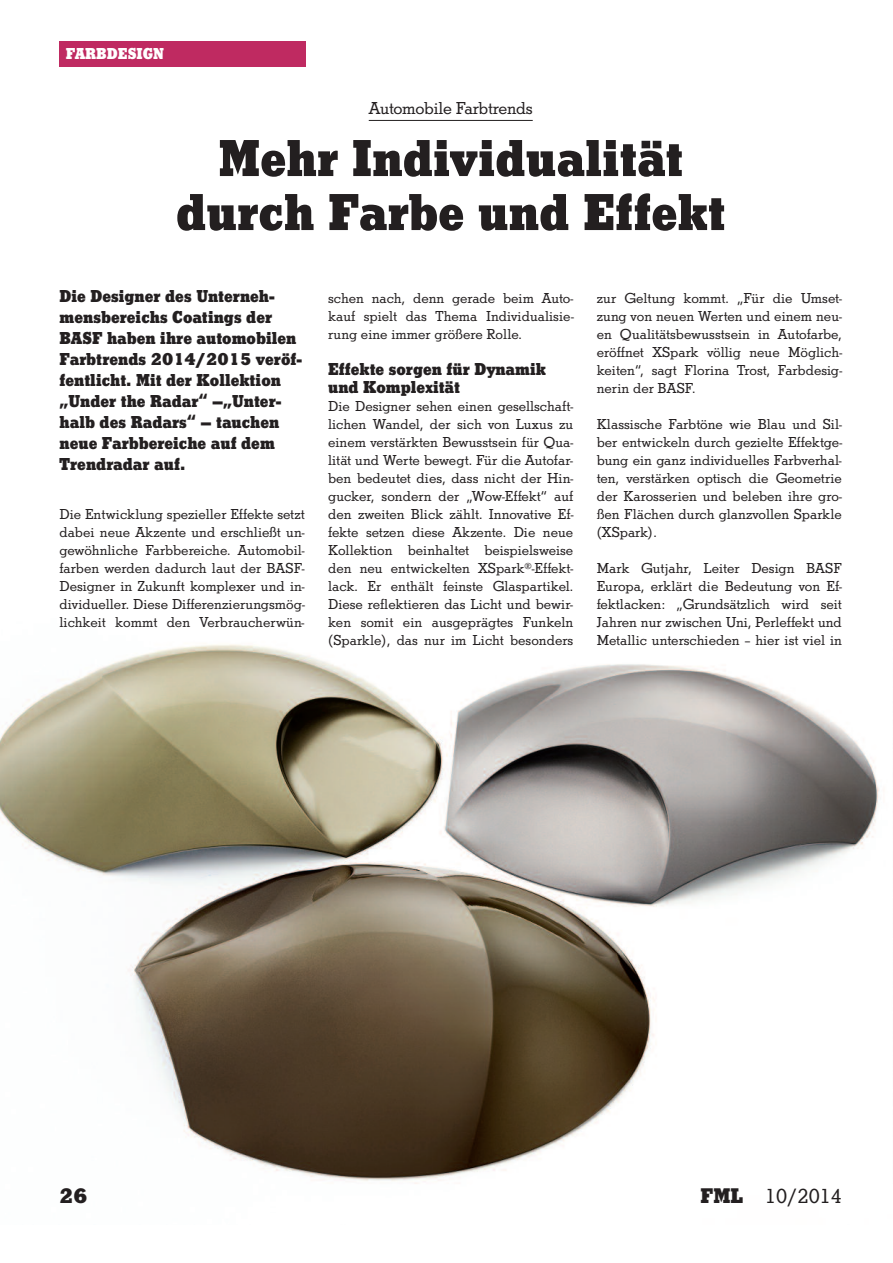
<style>
.page{position:relative;width:893px;height:1263px;background:#fff}
.page>*{position:absolute;margin:0;border:0;box-sizing:border-box;transform-origin:0 0}
.t1{font:900 54px/54px "Stymie";color:#231f20;text-align:center}
.t2{font:900 22.05px "Stymie";color:#231f20}
.t3{font:21.6px "Stymie";color:#231f20}
.t4{font:900 18px/21px "Stymie";color:#231f20}
.t5{font:18px "Stymie";letter-spacing:-.015em;color:#231f20}
.t6{font:900 16.5px "Stymie";color:#fff}
.t7{font:15px/18px "Stymie";color:#231f20;text-align:justify}
.s1{font-weight:900;font-size:22.05px}
</style>
<div class="page">
<img style="left:0;top:644px;width:879px;height:540px">
<div style="left:60px;top:41px;width:246px;height:26px;background:#bf2a61"></div>
<hr style="left:369px;top:120px;width:164px;height:1px;background:#231f20">
<p class="t6" style="left:66px;top:44px;width:100px">FARBDESIGN</p>
<p class="t5" style="left:369px;top:98px;width:165px">Automobile Farbtrends</p>
<h1 class="t1" style="left:176px;top:132px;width:551px">Mehr Individualität durch Farbe und Effekt</h1>
<p class="t4" style="left:60px;top:286px;width:244px">Die Designer des Unterneh&shy;mensbereichs Coatings der<br>BASF haben ihre automobilen<br>Farbtrends 2014/2015 veröf&shy;fentlicht. Mit der Kollektion „Under the Radar“ –„Unter&shy;halb des Radars“ – tauchen neue Farbbereiche auf dem<br>Trendradar auf.</p>
<p class="t7" style="left:60px;top:505px;width:247px">Die Entwicklung spezieller Effekte setzt dabei neue Akzente und erschließt un&shy;gewöhnliche Farbbereiche. Automobil&shy;farben werden dadurch laut der BASF-Designer in Zukunft komplexer und in&shy;dividueller. Diese Differenzierungsmög&shy;lichkeit kommt den Verbraucherwün-</p>
<p class="t7" style="left:328px;top:289px;width:247px">schen nach, denn gerade beim Auto&shy;kauf spielt das Thema Individualisie&shy;rung eine immer größere Rolle.</p>
<p class="t4" style="left:328px;top:360px;width:219px;line-height:18px">Effekte sorgen für Dynamik und Komplexität</p>
<p class="t7" style="left:328px;top:397px;width:247px">Die Designer sehen einen gesellschaft&shy;lichen Wandel, der sich von Luxus zu einem verstärkten Bewusstsein für Qua&shy;lität und Werte bewegt. Für die Autofar&shy;ben bedeutet dies, dass nicht der Hin&shy;gucker, sondern der „Wow-Effekt“ auf den zweiten Blick zählt. Innovative Ef&shy;fekte setzen diese Akzente. Die neue Kollektion beinhaltet beispielsweise den neu entwickelten XSpark<sup>®</sup>-Effekt&shy;lack. Er enthält feinste Glaspartikel.<br>Diese reflektieren das Licht und bewir&shy;ken somit ein ausgeprägtes Funkeln (Sparkle), das nur im Licht besonders</p>
<p class="t7" style="left:597px;top:289px;width:247px">zur Geltung kommt. „Für die Umset&shy;zung von neuen Werten und einem neu&shy;en Qualitätsbewusstsein in Autofarbe, eröffnet XSpark völlig neue Möglich&shy;keiten“, sagt Florina Trost, Farbdesig&shy;nerin der BASF.</p>
<p class="t7" style="left:597px;top:415px;width:247px">Klassische Farbtöne wie Blau und Sil&shy;ber entwickeln durch gezielte Effektge&shy;bung ein ganz individuelles Farbverhal&shy;ten, verstärken optisch die Geometrie der Karosserien und beleben ihre gro&shy;ßen Flächen durch glanzvollen Sparkle (XSpark).</p>
<p class="t7" style="left:597px;top:559px;width:247px">Mark Gutjahr, Leiter Design BASF Europa, erklärt die Bedeutung von Ef&shy;fektlacken: „Grundsätzlich wird seit Jahren nur zwischen Uni, Perleffekt und Metallic unterschieden – hier ist viel in</p>
<h2 class="t2" style="left:60px;top:1183px;width:29px">26</h2>
<h3 class="t3" style="left:701px;top:1183px;width:143px"><span class="s1">FML</span> 10/2014</h3>
</div>
